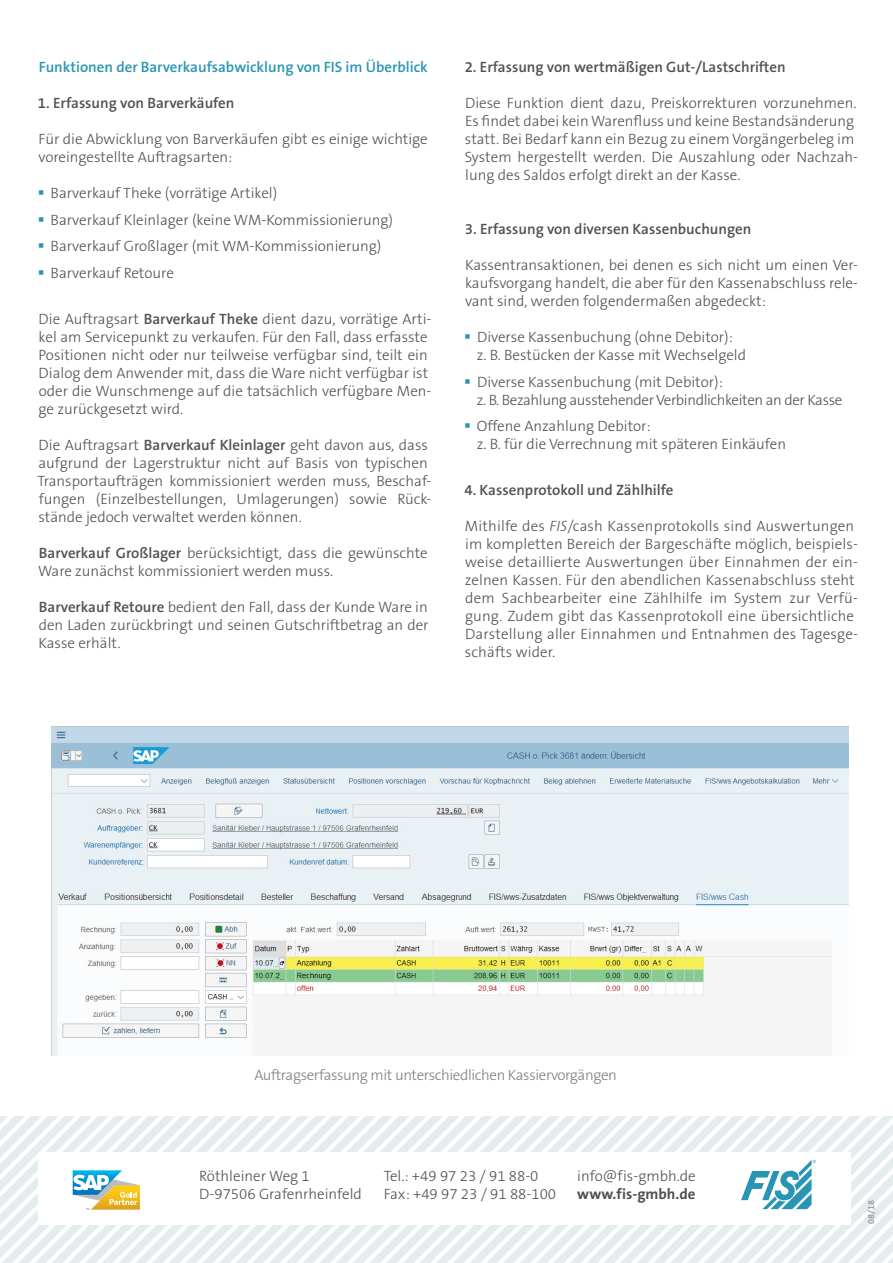
<style>
.page{position:relative;width:893px;height:1263px;background:#fff}
.page>*{position:absolute;margin:0;border:0;box-sizing:border-box;transform-origin:0 0}
.t1{font:300 15px/18px "The Sans B3";color:#4f5152}
.t2{font:600 15px "The Sans B6";color:#4f5152}
.t3{font:300 15px/18px "The Sans B3";letter-spacing:-.025em;color:#4f5152}
.t4{font:300 15px "The Sans B3";letter-spacing:-.025em;color:#7d7f7f}
.t5{font:600 15px "The Sans B6";color:#2995b4}
.t6{font:700 15px "The Sans B7";color:#4f5152}
.t7{font:600 9px "The Sans B6";color:#929394}
.s1{font-family:"The Sans B6";font-weight:600}
.s2{font-style:italic}
</style>
<div class="page">
<svg style="left:0;top:1116px;width:893px;height:147px"></svg>
<img style="left:51px;top:726px;width:798px;height:329px">
<p class="t5" style="left:39px;top:59px;width:390px">Funktionen der Barverkaufsabwicklung von FIS im Überblick</p>
<p class="t2" style="left:38px;top:95px;width:198px">1. Erfassung von Barverkäufen</p>
<p class="t1" style="left:39px;top:130px;width:391px">Für die Abwicklung von Barverkäufen gibt es einige wichtige voreingestellte Auftragsarten:</p>
<p class="t1" style="left:51px;top:180px;width:344px;line-height:26.5px">Barverkauf Theke (vorrätige Artikel)<br>Barverkauf Kleinlager (keine WM-Kommissionierung)<br>Barverkauf Großlager (mit WM-Kommissionierung)<br>Barverkauf Retoure</p>
<p class="t1" style="left:39px;top:310px;width:394px">Die Auftragsart <span class="s1">Barverkauf Theke</span> dient dazu, vorrätige Arti&shy;kel am Servicepunkt zu verkaufen. Für den Fall, dass erfasste Positionen nicht oder nur teilweise verfügbar sind, teilt ein Dialog dem Anwender mit, dass die Ware nicht verfügbar ist oder die Wunschmenge auf die tatsächlich verfügbare Men&shy;ge zurückgesetzt wird.</p>
<p class="t1" style="left:37px;top:436px;width:396px">Die Auftragsart <span class="s1">Barverkauf Kleinlager</span> geht davon aus, dass aufgrund der Lagerstruktur nicht auf Basis von typischen Transportaufträgen kommissioniert werden muss, Beschaf&shy;fungen (Einzelbestellungen, Umlagerungen) sowie Rück&shy;stände jedoch verwaltet werden können.</p>
<p class="t1" style="left:38px;top:544px;width:391px"><span class="s1">Barverkauf Großlager</span> berücksichtigt, dass die gewünschte<br>Ware zunächst kommissioniert werden muss.</p>
<p class="t1" style="left:39px;top:598px;width:391px;text-align:justify"><span class="s1">Barverkauf Retoure</span> bedient den Fall, dass der Kunde Ware in den Laden zurückbringt und seinen Gutschriftbetrag an der Kasse erhält.</p>
<p class="t2" style="left:465px;top:59px;width:323px">2. Erfassung von wertmäßigen Gut-/Lastschriften</p>
<p class="t1" style="left:465px;top:94px;width:395px">Diese Funktion dient dazu, Preiskorrekturen vorzunehmen.<br>Es findet dabei kein Warenfluss und keine Bestandsänderung statt. Bei Bedarf kann ein Bezug zu einem Vorgängerbeleg im System hergestellt werden. Die Auszahlung oder Nachzah&shy;lung des Saldos erfolgt direkt an der Kasse.</p>
<p class="t2" style="left:465px;top:221px;width:288px">3. Erfassung von diversen Kassenbuchungen</p>
<p class="t1" style="left:465px;top:256px;width:394px;text-align:justify">Kassentransaktionen, bei denen es sich nicht um einen Ver&shy;kaufsvorgang handelt, die aber für den Kassenabschluss rele&shy;vant sind, werden folgendermaßen abgedeckt:</p>
<p class="t1" style="left:477px;top:328px;width:271px">Diverse Kassenbuchung (ohne Debitor): z. B. Bestücken der Kasse mit Wechselgeld</p>
<p class="t3" style="left:477px;top:373px;width:367px">Diverse Kassenbuchung (mit Debitor):<br>z. B. Bezahlung ausstehender Verbindlichkeiten an der Kasse</p>
<p class="t1" style="left:477px;top:417px;width:311px">Offene Anzahlung Debitor:<br>z. B. für die Verrechnung mit späteren Einkäufen</p>
<p class="t2" style="left:464px;top:482px;width:210px">4. Kassenprotokoll und Zählhilfe</p>
<p class="t1" style="left:465px;top:517px;width:395px">Mithilfe des <span class="s2">FIS</span>/cash Kassenprotokolls sind Auswertungen im kompletten Bereich der Bargeschäfte möglich, beispiels&shy;weise detaillierte Auswertungen über Einnahmen der ein&shy;zelnen Kassen. Für den abendlichen Kassenabschluss steht dem Sachbearbeiter eine Zählhilfe im System zur Verfü&shy;gung. Zudem gibt das Kassenprotokoll eine übersichtliche Darstellung aller Einnahmen und Entnahmen des Tagesge&shy;schäfts wider.</p>
<p class="t4" style="left:254px;top:1067px;width:364px">Auftragserfassung mit unterschiedlichen Kassiervorgängen</p>
<p class="t1" style="left:199px;top:1168px;width:112px">Röthleiner Weg 1</p>
<p class="t1" style="left:384px;top:1168px;width:156px">Tel.: +49 97 23 / 91 88-0</p>
<p class="t1" style="left:577px;top:1168px;width:120px">info@fis-gmbh.de</p>
<p class="t1" style="left:199px;top:1186px;width:164px">D-97506 Grafenrheinfeld</p>
<p class="t1" style="left:384px;top:1186px;width:174px">Fax: +49 97 23 / 91 88-100</p>
<p class="t6" style="left:577px;top:1186px;width:120px">www.fis-gmbh.de</p>
<p class="t7" style="left:866px;top:1224px;width:25px;rotate:-90deg">08/18</p>
</div>
